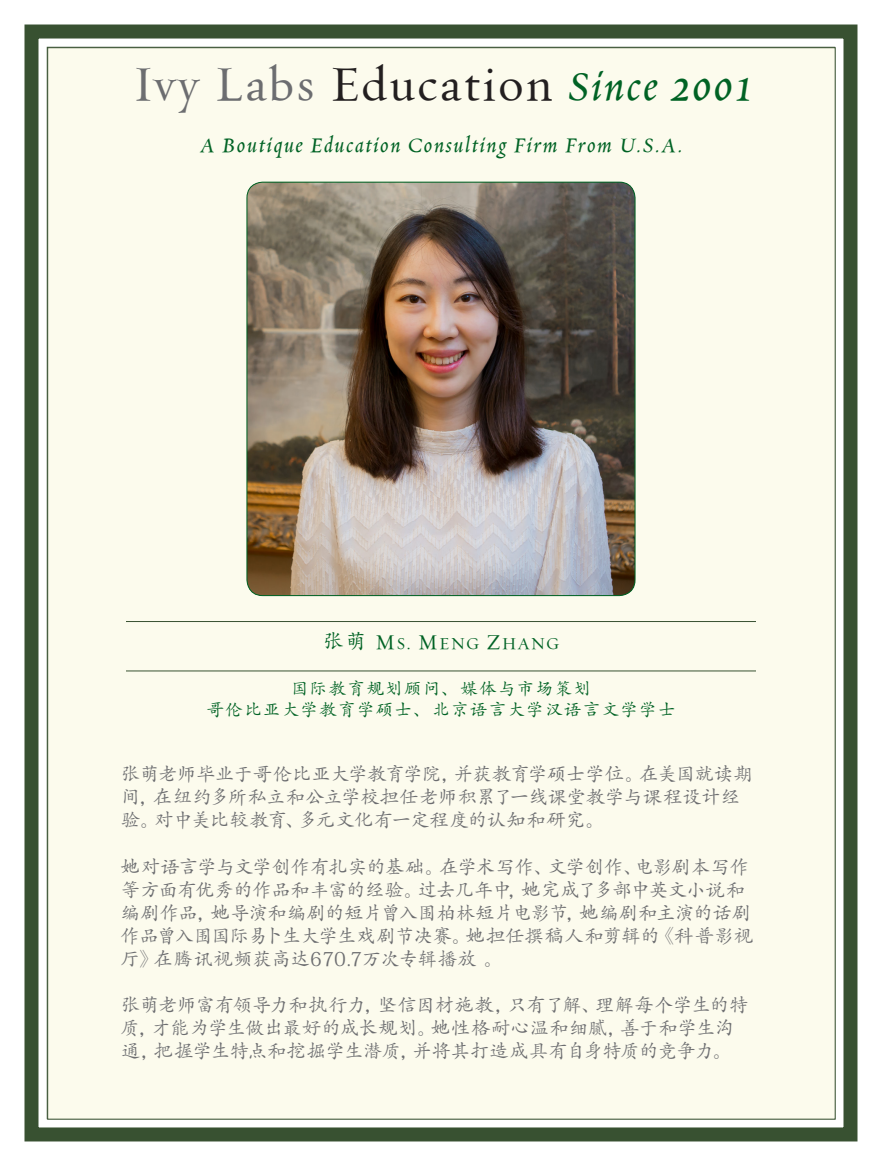
<style>
.page{position:relative;width:882px;height:1166px;background:#fff}
.page>*{position:absolute;margin:0;border:0;box-sizing:border-box;transform-origin:0 0}
.t1{font:49px "Requiem Text HTF Roman";letter-spacing:.05em;color:#231f20}
.t2{font:22.75px "Requiem Text HTF Italic";letter-spacing:.075em;color:#006224}
.t3{font:19.25px/23.1px "Adobe Kaiti Std";letter-spacing:-.015em;color:#6c6d70}
.t4{font:17.5px "Adobe Kaiti Std";letter-spacing:.075em;color:#006224}
.t5{font:16.8px "Requiem Text HTF Roman SC800";letter-spacing:.055em;color:#006224}
.s1{color:#6c6d70}
.s2{font-family:"Requiem Text HTF Italic";font-size:45.5px;color:#006224}
.s3{font-family:"Requiem Text HTF Italic";color:#006224}
.s4{font-family:"Adobe Kaiti Std";font-size:21px}
.s5{font-size:21px}
</style>
<div class="page">
<div style="left:24px;top:24px;width:834px;height:1117px;border:14px solid #385131"></div>
<div style="left:47px;top:47px;width:789px;height:1072px;background:#fcfbed;border:1px solid #385131"></div>
<hr style="left:126px;top:621px;width:630px;height:1px;background:#385131">
<hr style="left:126px;top:670px;width:630px;height:1px;background:#385131">
<img style="left:247px;top:182px;width:388px;height:413px">
<p class="t1" style="left:132px;top:55px;width:620px"><span class="s1">Ivy Labs</span> Education <span class="s2">Since</span> <span class="s3">2001</span></p>
<p class="t2" style="left:201px;top:134px;width:484px">A Boutique Education Consulting Firm From U.S.A.</p>
<p class="t5" style="left:323px;top:633px;width:238px"><span class="s4">张萌</span> <span class="s5">M</span>S<span class="s5">. M</span>ENG <span class="s5">Z</span>HANG</p>
<p class="t4" style="left:291px;top:677px;width:301px">国际教育规划顾问、媒体与市场策划</p>
<p class="t4" style="left:206px;top:698px;width:471px">哥伦比亚大学教育学硕士、北京语言大学汉语言文学学士</p>
<p class="t3" style="left:121px;top:762px;width:634px">张萌老师毕业于哥伦比亚大学教育学院，并获教育学硕士学位。在美国就读期间，在纽约多所私立和公立学校担任老师积累了一线课堂教学与课程设计经验。对中美比较教育、多元文化有一定程度的认知和研究。</p>
<p class="t3" style="left:121px;top:855px;width:634px">她对语言学与文学创作有扎实的基础。在学术写作、文学创作、电影剧本写作等方面有优秀的作品和丰富的经验。过去几年中，她完成了多部中英文小说和编剧作品，她导演和编剧的短片曾入围柏林短片电影节，她编剧和主演的话剧作品曾入围国际易卜生大学生戏剧节决赛。她担任撰稿人和剪辑的《科普影视厅》在腾讯视频获高达670.7万次专辑播放 。</p>
<p class="t3" style="left:121px;top:993px;width:628px">张萌老师富有领导力和执行力，坚信因材施教，只有了解、理解每个学生的特质，才能为学生做出最好的成长规划。她性格耐心温和细腻，善于和学生沟通，把握学生特点和挖掘学生潜质，并将其打造成具有自身特质的竞争力。</p>
</div>
